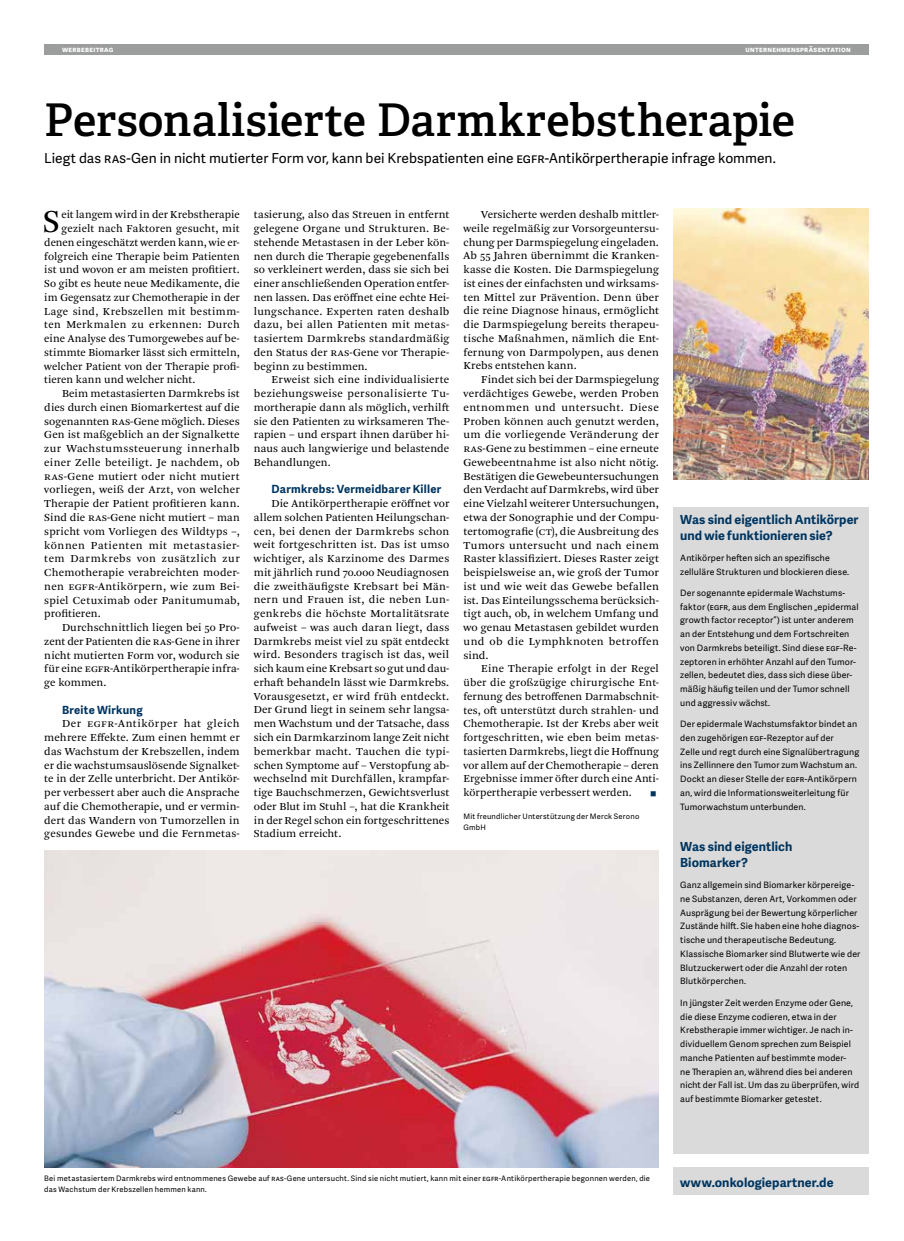
<style>
.page{position:relative;width:904px;height:1241px;background:#fff}
.page>*{position:absolute;margin:0;border:0;box-sizing:border-box;transform-origin:0 0}
.t1{font:600 45px "Adelle";color:#000}
.t2{font:33.38px "Arnhem Pro Blond";color:#000}
.t3{font:13.75px "Adelle Sans";color:#000}
.t4{font:700 12.5px/16.2px "Adelle Sans";letter-spacing:.005em;color:#003560}
.t5{font:11.25px/13.8px "Arnhem Pro Blond";letter-spacing:.01em;color:#000;text-align:justify}
.t6{font:11.25px "Arnhem Pro Blond";letter-spacing:.035em;color:#000}
.t7{font:11.25px "Arnhem Pro Blond";letter-spacing:.04em;color:#000}
.t8{font:700 11.25px "Adelle Sans";letter-spacing:.02em;color:#003560}
.t9{font:11.25px "Arnhem Pro Blond";letter-spacing:.045em;color:#000}
.t10{font:8.75px/13.8px "Adelle Sans";letter-spacing:.02em;color:#000}
.t11{font:8.75px "Wingdings";color:#003560}
.t12{font:7.5px/11.2px "Adelle Sans";letter-spacing:.03em;color:#000}
.t13{font:700 7.5px "Adelle Sans";letter-spacing:.035em;color:#fff}
</style>
<div class="page">
<div style="left:673px;top:507px;width:195px;height:646px;background:#dadada"></div>
<div style="left:673px;top:1167px;width:195px;height:27px;background:#dadada"></div>
<div style="left:44px;top:44px;width:824px;height:11px;background:#9c9d9d"></div>
<img style="left:673px;top:209px;width:195px;height:270px">
<img style="left:44px;top:850px;width:615px;height:317px">
<p class="t13" style="left:745px;top:44px;width:107px">unternehmenspräsentation</p>
<p class="t13" style="left:62px;top:44px;width:6px">6</p>
<p class="t13" style="left:720px;top:44px;width:132px">Eine Publikation des Reflex Verlages</p>
<h1 class="t1" style="left:44px;top:87px;width:752px">Personalisierte Darmkrebstherapie</h1>
<p class="t3" style="left:44px;top:148px;width:733px">Liegt das ras-Gen in nicht mutierter Form vor, kann bei Krebspatienten eine egfr-Antikörpertherapie infrage kommen.</p>
<h2 class="t2" style="left:43px;top:200px;width:19px">S</h2>
<p class="t5" style="left:61px;top:208px;width:180px">eit langem wird in der Krebstherapie</p>
<p class="t5" style="left:61px;top:222px;width:180px">gezielt nach Faktoren gesucht, mit</p>
<p class="t5" style="left:44px;top:235px;width:197px">denen eingeschätzt werden kann, wie er-</p>
<p class="t5" style="left:44px;top:249px;width:197px">folgreich eine Therapie beim Patienten</p>
<p class="t5" style="left:44px;top:263px;width:197px">ist und wovon er am meisten profitiert.</p>
<p class="t5" style="left:44px;top:277px;width:197px">So gibt es heute neue Medikamente, die</p>
<p class="t5" style="left:44px;top:290px;width:197px">im Gegensatz zur Chemotherapie in der</p>
<p class="t6" style="left:44px;top:304px;width:197px">Lage sind, Krebszellen mit bestimm-</p>
<p class="t6" style="left:44px;top:317px;width:197px">ten Merkmalen zu erkennen: Durch</p>
<p class="t5" style="left:44px;top:332px;width:197px">eine Analyse des Tumorgewebes auf be-</p>
<p class="t5" style="left:44px;top:345px;width:197px">stimmte Biomarker lässt sich ermitteln,</p>
<p class="t5" style="left:44px;top:359px;width:197px">welcher Patient von der Therapie profi-</p>
<p class="t5" style="left:44px;top:373px;width:153px">tieren kann und welcher nicht.</p>
<p class="t5" style="left:62px;top:387px;width:179px">Beim metastasierten Darmkrebs ist</p>
<p class="t5" style="left:44px;top:400px;width:197px">dies durch einen Biomarkertest auf die</p>
<p class="t5" style="left:44px;top:414px;width:197px">sogenannten ras-Gene möglich. Dieses</p>
<p class="t5" style="left:44px;top:428px;width:197px">Gen ist maßgeblich an der Signalkette</p>
<p class="t7" style="left:44px;top:441px;width:197px">zur Wachstumssteuerung innerhalb</p>
<p class="t5" style="left:44px;top:455px;width:197px">einer Zelle beteiligt. Je nachdem, ob</p>
<p class="t5" style="left:44px;top:469px;width:197px">ras-Gene mutiert oder nicht mutiert</p>
<p class="t5" style="left:44px;top:483px;width:197px">vorliegen, weiß der Arzt, von welcher</p>
<p class="t5" style="left:44px;top:497px;width:197px">Therapie der Patient profitieren kann.</p>
<p class="t5" style="left:44px;top:510px;width:197px">Sind die ras-Gene nicht mutiert – man</p>
<p class="t5" style="left:44px;top:524px;width:197px">spricht vom Vorliegen des Wildtyps –,</p>
<p class="t7" style="left:44px;top:537px;width:197px">können Patienten mit metastasier-</p>
<p class="t9" style="left:44px;top:551px;width:197px">tem Darmkrebs von zusätzlich zur</p>
<p class="t5" style="left:44px;top:565px;width:197px">Chemotherapie verabreichten moder-</p>
<p class="t6" style="left:44px;top:579px;width:197px">nen egfr-Antikörpern, wie zum Bei-</p>
<p class="t5" style="left:44px;top:593px;width:197px">spiel Cetuximab oder Panitumumab,</p>
<p class="t5" style="left:44px;top:607px;width:58px">profitieren.</p>
<p class="t5" style="left:62px;top:620px;width:179px">Durchschnittlich liegen bei 50 Pro-</p>
<p class="t5" style="left:44px;top:634px;width:197px">zent der Patienten die ras-Gene in ihrer</p>
<p class="t5" style="left:44px;top:648px;width:197px">nicht mutierten Form vor, wodurch sie</p>
<p class="t5" style="left:44px;top:662px;width:197px">für eine egfr-Antikörpertherapie infra-</p>
<p class="t5" style="left:44px;top:675px;width:64px">ge kommen.</p>
<p class="t8" style="left:62px;top:701px;width:82px">Breite Wirkung</p>
<p class="t5" style="left:44px;top:717px;width:197px;text-indent:18px">Der egfr-Antikörper hat gleich mehrere Effekte. Zum einen hemmt er das Wachstum der Krebszellen, indem er die wachstumsauslösende Signalket&shy;te in der Zelle unterbricht. Der Antikör&shy;per verbessert aber auch die Ansprache auf die Chemotherapie, und er vermin&shy;dert das Wandern von Tumorzellen in gesundes Gewebe und die Fernmetas-</p>
<p class="t5" style="left:254px;top:208px;width:197px">tasierung, also das Streuen in entfernt gelegene Organe und Strukturen. Be&shy;stehende Metastasen in der Leber kön&shy;nen durch die Therapie gegebenenfalls so verkleinert werden, dass sie sich bei einer anschließenden Operation entfer&shy;nen lassen. Das eröffnet eine echte Hei&shy;lungschance. Experten raten deshalb dazu, bei allen Patienten mit metas&shy;tasiertem Darmkrebs standardmäßig den Status der ras-Gene vor Therapie&shy;beginn zu bestimmen.</p>
<p class="t5" style="left:254px;top:373px;width:197px;text-indent:18px">Erweist sich eine individualisierte beziehungsweise personalisierte Tu&shy;mortherapie dann als möglich, verhilft sie den Patienten zu wirksameren The&shy;rapien – und erspart ihnen darüber hi&shy;naus auch langwierige und belastende Behandlungen.</p>
<p class="t8" style="left:272px;top:481px;width:171px">Darmkrebs: Vermeidbarer Killer</p>
<p class="t5" style="left:254px;top:496px;width:197px;text-indent:18px">Die Antikörpertherapie eröffnet vor allem solchen Patienten Heilungschan&shy;cen, bei denen der Darmkrebs schon weit fortgeschritten ist. Das ist umso wichtiger, als Karzinome des Darmes mit jährlich rund 70.000 Neudiagnosen die zweithäufigste Krebsart bei Män&shy;nern und Frauen ist, die neben Lun&shy;genkrebs die höchste Mortalitätsrate aufweist – was auch daran liegt, dass Darmkrebs meist viel zu spät entdeckt wird. Besonders tragisch ist das, weil sich kaum eine Krebsart so gut und dau&shy;erhaft behandeln lässt wie Darmkrebs.<br>Vorausgesetzt, er wird früh entdeckt.<br>Der Grund liegt in seinem sehr langsa&shy;men Wachstum und der Tatsache, dass sich ein Darmkarzinom lange Zeit nicht bemerkbar macht. Tauchen die typi&shy;schen Symptome auf – Verstopfung ab&shy;wechselnd mit Durchfällen, krampfar&shy;tige Bauchschmerzen, Gewichtsverlust oder Blut im Stuhl –, hat die Krankheit in der Regel schon ein fortgeschrittenes Stadium erreicht.</p>
<p class="t5" style="left:463px;top:208px;width:197px;text-indent:18px">Versicherte werden deshalb mittler&shy;weile regelmäßig zur Vorsorgeuntersu&shy;chung per Darmspiegelung eingeladen.<br>Ab 55 Jahren übernimmt die Kranken&shy;kasse die Kosten. Die Darmspiegelung ist eines der einfachsten und wirksams&shy;ten Mittel zur Prävention. Denn über die reine Diagnose hinaus, ermöglicht die Darmspiegelung bereits therapeu&shy;tische Maßnahmen, nämlich die Ent&shy;fernung von Darmpolypen, aus denen Krebs entstehen kann.</p>
<p class="t5" style="left:463px;top:373px;width:197px;text-indent:18px">Findet sich bei der Darmspiegelung verdächtiges Gewebe, werden Proben entnommen und untersucht. Diese Proben können auch genutzt werden, um die vorliegende Veränderung der ras-Gene zu bestimmen – eine erneute Gewebeentnahme ist also nicht nötig.<br>Bestätigen die Gewebeuntersuchungen den Verdacht auf Darmkrebs, wird über eine Vielzahl weiterer Untersuchungen, etwa der Sonographie und der Compu&shy;tertomografie (ct), die Ausbreitung des Tumors untersucht und nach einem Raster klassifiziert. Dieses Raster zeigt beispielsweise an, wie groß der Tumor ist und wie weit das Gewebe befallen ist. Das Einteilungsschema berücksich&shy;tigt auch, ob, in welchem Umfang und wo genau Metastasen gebildet wurden und ob die Lymphknoten betroffen sind.</p>
<p class="t5" style="left:463px;top:662px;width:197px;text-indent:18px">Eine Therapie erfolgt in der Regel über die großzügige chirurgische Ent&shy;fernung des betroffenen Darmabschnit&shy;tes, oft unterstützt durch strahlen- und Chemotherapie. Ist der Krebs aber weit fortgeschritten, wie eben beim metas&shy;tasierten Darmkrebs, liegt die Hoffnung vor allem auf der Chemotherapie – deren Ergebnisse immer öfter durch eine Anti&shy;körpertherapie verbessert werden.</p>
<p class="t11" style="left:650px;top:788px;width:8px">■</p>
<p class="t12" style="left:463px;top:810px;width:177px">Mit freundlicher Unterstützung der Merck Serono<br>GmbH</p>
<p class="t4" style="left:680px;top:510px;width:180px">Was sind eigentlich Antikörper und wie funktionieren sie?</p>
<p class="t10" style="left:680px;top:550px;width:171px">Antikörper heften sich an spezifische zelluläre Strukturen und blockieren diese.</p>
<p class="t10" style="left:680px;top:585px;width:180px">Der sogenannte epidermale Wachstums&shy;faktor (egfr, aus dem Englischen „epidermal growth factor receptor“) ist unter anderem an der Entstehung und dem Fortschreiten von Darmkrebs beteiligt. Sind diese egf-Re&shy;zeptoren in erhöhter Anzahl auf den Tumor&shy;zellen, bedeutet dies, dass sich diese über&shy;mäßig häufig teilen und der Tumor schnell und aggressiv wächst.</p>
<p class="t10" style="left:680px;top:716px;width:180px">Der epidermale Wachstumsfaktor bindet an den zugehörigen egf-Rezeptor auf der<br>Zelle und regt durch eine Signalübertragung ins Zellinnere den Tumor zum Wachstum an.<br>Dockt an dieser Stelle der egfr-Antikörpern an, wird die Informationsweiterleitung für Tumorwachstum unterbunden.</p>
<p class="t4" style="left:680px;top:837px;width:114px">Was sind eigentlich<br>Biomarker?</p>
<p class="t10" style="left:680px;top:877px;width:182px">Ganz allgemein sind Biomarker körpereige&shy;ne Substanzen, deren Art, Vorkommen oder Ausprägung bei der Bewertung körperlicher Zustände hilft. Sie haben eine hohe diagnos&shy;tische und therapeutische Bedeutung.<br>Klassische Biomarker sind Blutwerte wie der Blutzuckerwert oder die Anzahl der roten Blutkörperchen.</p>
<p class="t10" style="left:680px;top:995px;width:180px">In jüngster Zeit werden Enzyme oder Gene, die diese Enzyme codieren, etwa in der Krebstherapie immer wichtiger. Je nach in&shy;dividuellem Genom sprechen zum Beispiel manche Patienten auf bestimmte moder-<br>ne Therapien an, während dies bei anderen nicht der Fall ist. Um das zu überprüfen, wird auf bestimmte Biomarker getestet.</p>
<p class="t12" style="left:44px;top:1172px;width:607px">Bei metastasiertem Darmkrebs wird entnommenes Gewebe auf ras-Gene untersucht. Sind sie nicht mutiert, kann mit einer egfr-Antikörpertherapie begonnen werden, die das Wachstum der Krebszellen hemmen kann.</p>
<p class="t4" style="left:680px;top:1173px;width:155px">www.onkologiepartner.de</p>
</div>
